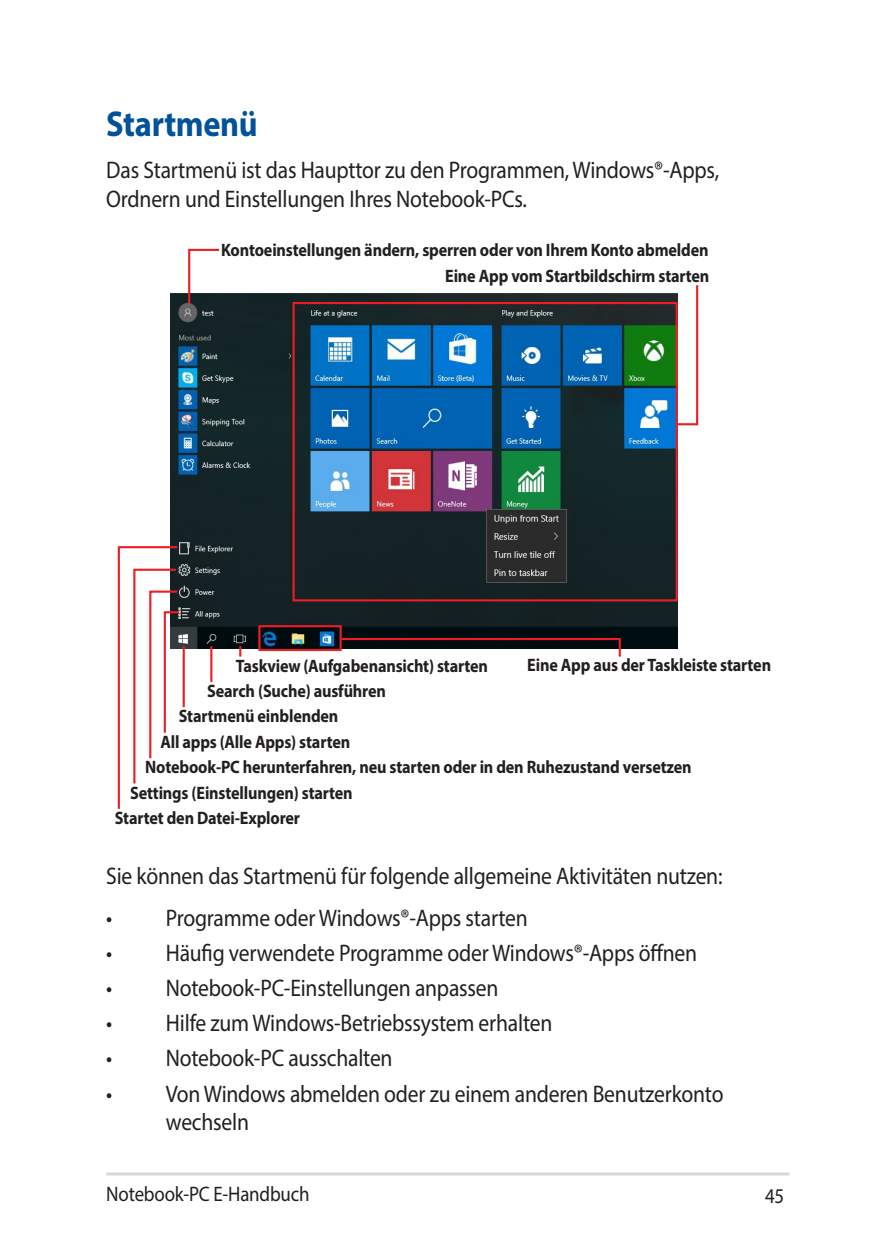
<style>
.page{position:relative;width:893px;height:1259px;background:#fff}
.page>*{position:absolute;margin:0;border:0;box-sizing:border-box;transform-origin:0 0}
.t1{font:700 36px "Myriad Pro";letter-spacing:-.01em;color:#01529a;scale:.9 1}
.t2{font:24px/28.8px "Myriad Pro";letter-spacing:-.01em;color:#231f20;scale:.9 1}
.t3{font:21px "Myriad Pro";letter-spacing:-.01em;color:#231f20;scale:.9 1}
.t4{font:700 18px "Myriad Pro";letter-spacing:-.01em;color:#231f20;scale:.9 1}
</style>
<div class="page">
<hr style="left:106px;top:1172px;width:683px;height:3px;background:#d8d8d8">
<img style="left:170px;top:293px;width:508px;height:356px">
<svg style="left:676px;top:285px;width:23px;height:141px"></svg>
<svg style="left:117px;top:545px;width:64px;height:264px"></svg>
<svg style="left:340px;top:637px;width:282px;height:20px"></svg>
<svg style="left:239px;top:646px;width:2px;height:10px"></svg>
<hr style="left:183px;top:646px;width:2px;height:61px;background:#ee1d23">
<svg style="left:187px;top:248px;width:34px;height:58px"></svg>
<div style="left:293px;top:302px;width:385px;height:299px;border:2px solid #ee1d23"></div>
<div style="left:258px;top:625px;width:84px;height:26px;border:2px solid #ee1d23"></div>
<hr style="left:210px;top:646px;width:2px;height:36px;background:#ee1d23">
<h1 class="t1" style="left:106px;top:101px;width:170px">Startmenü</h1>
<p class="t2" style="left:106px;top:155px;width:682px">Das Startmenü ist das Haupttor zu den Programmen, Windows®-Apps,<br>Ordnern und Einstellungen Ihres Notebook-PCs.</p>
<p class="t4" style="left:221px;top:238px;width:543px">Kontoeinstellungen ändern, sperren oder von Ihrem Konto abmelden</p>
<p class="t4" style="left:445px;top:264px;width:295px">Eine App vom Startbildschirm starten</p>
<p class="t4" style="left:236px;top:654px;width:282px">Taskview (Aufgabenansicht) starten</p>
<p class="t4" style="left:527px;top:653px;width:272px">Eine App aus der Taskleiste starten</p>
<p class="t4" style="left:207px;top:679px;width:200px">Search (Suche) ausführen</p>
<p class="t4" style="left:179px;top:704px;width:179px">Startmenü einblenden</p>
<p class="t4" style="left:145px;top:755px;width:609px">Notebook-PC herunterfahren, neu starten oder in den Ruhezustand versetzen</p>
<p class="t4" style="left:160px;top:730px;width:212px">All apps (Alle Apps) starten</p>
<p class="t4" style="left:130px;top:780px;width:249px">Settings (Einstellungen) starten</p>
<p class="t4" style="left:115px;top:806px;width:207px">Startet den Datei-Explorer</p>
<p class="t2" style="left:106px;top:861px;width:686px">Sie können das Startmenü für folgende allgemeine Aktivitäten nutzen:</p>
<p class="t2" style="left:106px;top:902px;width:470px">• Programme oder Windows®-Apps starten</p>
<p class="t2" style="left:106px;top:938px;width:658px">• Häufig verwendete Programme oder Windows®-Apps öffnen</p>
<p class="t2" style="left:106px;top:973px;width:437px">• Notebook-PC-Einstellungen anpassen</p>
<p class="t2" style="left:106px;top:1008px;width:497px">• Hilfe zum Windows-Betriebssystem erhalten</p>
<p class="t2" style="left:106px;top:1043px;width:320px">• Notebook-PC ausschalten</p>
<p class="t2" style="left:166px;top:1078px;width:621px;text-indent:-60px">• Von Windows abmelden oder zu einem anderen Benutzerkonto wechseln</p>
<p class="t3" style="left:106px;top:1180px;width:227px">Notebook-PC E-Handbuch</p>
<p class="t3" style="left:765px;top:1182px;width:23px">45</p>
</div>
